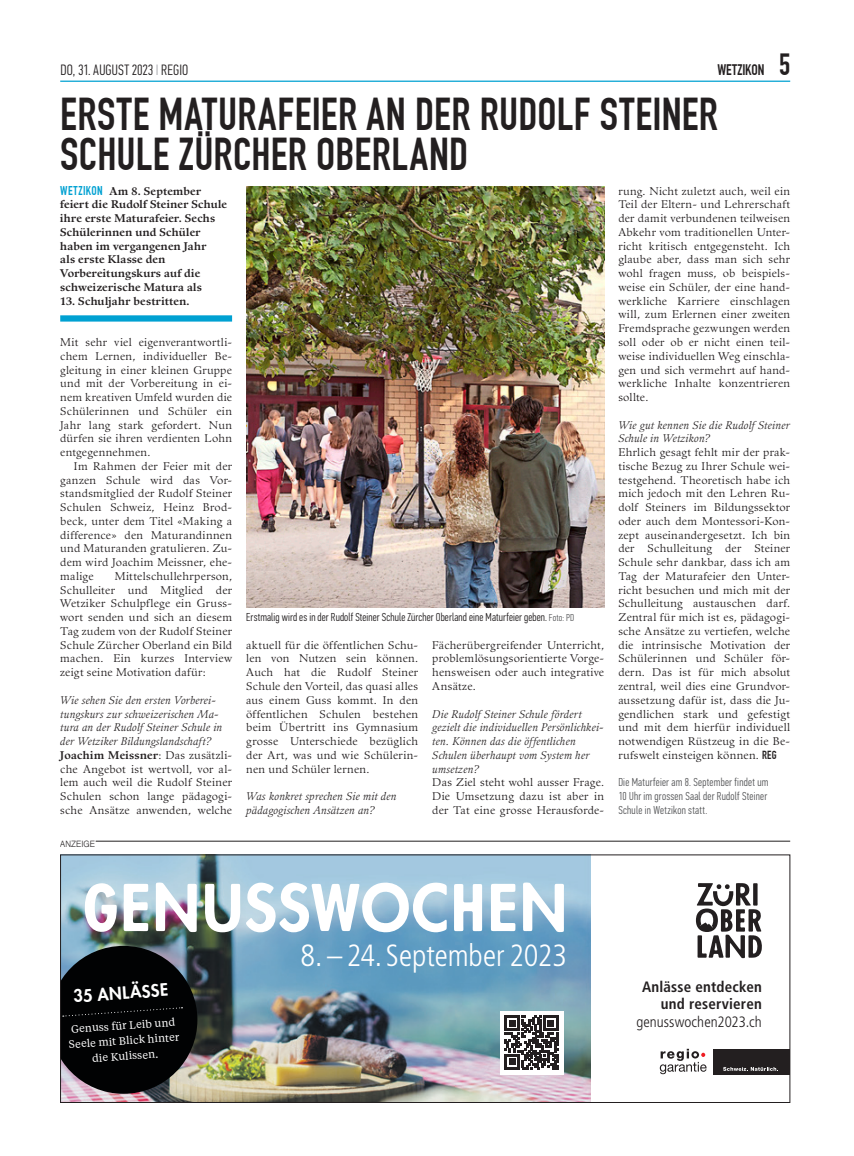
<style>
.page{position:relative;width:854px;height:1156px;background:#fff}
.page>*{position:absolute;margin:0;border:0;box-sizing:border-box;transform-origin:0 0}
.t1{font:700 62.5px "Zuerioberland";letter-spacing:.025em;color:#fff}
.Titel_36__x04{font:45px/40px "DIN1451 Com Engschrift";letter-spacing:.01em;color:#231f20}
.t2{font:300 condensed 30.62px "Frutiger LT Com";color:#fff}
.t3{font:700 16.62px "Zuerioberland";color:#fff}
.t4{font:700 condensed 15px/17.5px "Frutiger LT Com";letter-spacing:.015em;color:#231f20;text-align:right}
.t5{font:300 15px "PF Din Text Comp Pro";letter-spacing:.01em;color:#231f20}
.t6{font:15px "DIN1451 Com Engschrift";color:#231f20}
.GS_Info_Bib__x08{font:300 11.5px/13.8px "PF Din Text Comp Pro";letter-spacing:.02em;color:#57585a;text-align:justify}
.Legende__x11{font:300 11.5px "PF Din Text Comp Pro";letter-spacing:.01em;color:#231f20}
.GS__x08{font:10.88px/13.8px "Guardi LT Std";letter-spacing:.025em;color:#231f20;text-align:justify}
.GS_Einzug__x08{font:10.88px/13.8px "Guardi LT Std";letter-spacing:.025em;color:#231f20;text-align:justify}
.GS_kursiv__x08{font:italic 10.88px/13.8px "Guardi LT Std";letter-spacing:.025em;color:#231f20}
.Lead__x06{font:700 10.88px/13.8px "Guardi LT Std";letter-spacing:.015em;color:#231f20}
.t7{font:10.75px/15.2px "Tiempos Text";color:#fff;text-align:center}
.t8{font:300 8.75px "Qbmspn Newhouse DT";letter-spacing:.015em;color:#231f20;scale:.9 1}
.s1{color:#a8a9ad}
.s2{font-size:30px}
.s3{font-family:"DIN1451 Com Engschrift";font-weight:400;font-size:12.5px;color:#00a1d2}
.s4{font-family:"DIN1451 Com Engschrift";font-size:11.5px}
.s5{font-weight:700}
.s6{font-size:10px;color:#57585a}
.s7{font-weight:300}
</style>
<div class="page">
<hr style="left:60px;top:81px;width:730px;height:1px;background:#00a1d2">
<div style="left:60px;top:315px;width:172px;height:6px;background:#00a1d2"></div>
<img style="left:246px;top:187px;width:358px;height:420px">
<hr style="left:96px;top:840px;width:694px;height:1px;background:#231f20">
<img style="left:62px;top:856px;width:528px;height:244px">
<svg style="left:696px;top:883px;width:66px;height:74px"></svg>
<svg style="left:660px;top:1048px;width:47px;height:25px"></svg>
<div style="left:714px;top:1048px;width:76px;height:26px;background:#231f20"></div>
<svg style="left:723px;top:1067px;width:54px;height:3px"></svg>
<div style="left:500px;top:1010px;width:63px;height:64px;background:#fff"></div>
<svg style="left:504px;top:1015px;width:54px;height:54px"></svg>
<svg style="left:62px;top:945px;width:135px;height:148px;background:#1a1c1f"></svg>
<div style="left:60px;top:854px;width:730px;height:248px;border:1px solid #231f20"></div>
<p class="t5" style="left:60px;top:61px;width:129px">DO, 31. AUGUST 2023<span class="s1">I</span> REGIO</p>
<p class="t6" style="left:717px;top:60px;width:74px">WETZIKON <span class="s2">5</span></p>
<p class="Titel_36__x04" style="left:60px;top:95px;width:659px">ERSTE MATURAFEIER AN DER RUDOLF STEINER<br>SCHULE ZÜRCHER OBERLAND</p>
<p class="Lead__x06" style="left:60px;top:184px;width:168px"><span class="s3">WETZIKON</span> Am 8. September feiert die Rudolf Steiner Schule ihre erste Maturafeier. Sechs<br>Schülerinnen und Schüler haben im vergangenen Jahr<br>als erste Klasse den<br>Vorbereitungskurs auf die schweizerische Matura als</p>
<p class="Lead__x06" style="left:60px;top:294px;width:131px">13. Schuljahr bestritten.</p>
<p class="GS__x08" style="left:60px;top:335px;width:173px">Mit sehr viel eigenverantwortli&shy;chem Lernen, individueller Be&shy;gleitung in einer kleinen Gruppe und mit der Vorbereitung in ei&shy;nem kreativen Umfeld wurden die Schülerinnen und Schüler ein Jahr lang stark gefordert. Nun dürfen sie ihren verdienten Lohn entgegennehmen.</p>
<p class="GS_Einzug__x08" style="left:60px;top:459px;width:173px;text-indent:14px">Im Rahmen der Feier mit der ganzen Schule wird das Vor&shy;standsmitglied der Rudolf Steiner Schulen Schweiz, Heinz Brod&shy;beck, unter dem Titel «Making a difference» den Maturandinnen und Maturanden gratulieren. Zu&shy;dem wird Joachim Meissner, ehe&shy;malige</p>
<p class="GS__x08" style="left:618px;top:184px;width:173px">rung. Nicht zuletzt auch, weil ein Teil der Eltern- und Lehrerschaft der damit verbundenen teilweisen Abkehr vom traditionellen Unter&shy;richt kritisch entgegensteht. Ich glaube aber, dass man sich sehr wohl fragen muss, ob beispiels&shy;weise ein Schüler, der eine hand&shy;werkliche Karriere einschlagen will, zum Erlernen einer zweiten Fremdsprache gezwungen werden soll oder ob er nicht einen teil&shy;weise individuellen Weg einschla&shy;gen und sich vermehrt auf hand&shy;werkliche Inhalte konzentrieren sollte.</p>
<p class="GS_kursiv__x08" style="left:618px;top:418px;width:173px">Wie gut kennen Sie die Rudolf Steiner<br>Schule in Wetzikon?</p>
<p class="GS__x08" style="left:618px;top:445px;width:173px">Ehrlich gesagt fehlt mir der prak&shy;tische Bezug zu Ihrer Schule wei&shy;testgehend. Theoretisch habe ich mich jedoch mit den Lehren Ru&shy;dolf Steiners im Bildungssektor oder auch dem Montessori-Kon&shy;zept auseinandergesetzt. Ich bin der Schulleitung der Steiner Schule sehr dankbar, dass ich am Tag der Maturafeier den Unter&shy;richt besuchen und mich mit der Schulleitung austauschen darf.<br>Zentral für mich ist es, pädagogi&shy;sche Ansätze zu vertiefen, welche die intrinsische Motivation der Schülerinnen und Schüler för&shy;dern. Das ist für mich absolut zentral, weil dies eine Grundvor&shy;aussetzung dafür ist, dass die Ju&shy;gendlichen stark und gefestigt und mit dem hierfür individuell notwendigen Rüstzeug in die Be&shy;rufswelt einsteigen können. <span class="s4">REG</span></p>
<p class="GS_Info_Bib__x08" style="left:618px;top:775px;width:152px">Die Maturfeier am 8. September findet um 10 Uhr im grossen Saal der Rudolf Steiner Schule in Wetzikon statt.</p>
<p class="GS_Einzug__x08" style="left:60px;top:569px;width:173px;text-indent:55px">Mittelschullehrperson, Schulleiter und Mitglied der Wetziker Schulpflege ein Gruss&shy;wort senden und sich an diesem Tag zudem von der Rudolf Steiner Schule Zürcher Oberland ein Bild machen. Ein kurzes Interview zeigt seine Motivation dafür:</p>
<p class="GS_kursiv__x08" style="left:60px;top:693px;width:164px">Wie sehen Sie den ersten Vorberei&shy;tungskurs zur schweizerischen Ma&shy;tura an der Rudolf Steiner Schule in der Wetziker Bildungslandschaft?</p>
<p class="GS__x08" style="left:60px;top:748px;width:173px"><span class="s5">Joachim Meissner</span>: Das zusätzli&shy;che Angebot ist wertvoll, vor al&shy;lem auch weil die Rudolf Steiner Schulen schon lange pädagogi&shy;sche Ansätze anwenden, welche</p>
<p class="Legende__x11" style="left:246px;top:610px;width:330px">Erstmalig wird es in der Rudolf Steiner Schule Zürcher Oberland eine Maturfeier geben. <span class="s6">Foto: PD</span></p>
<p class="GS__x08" style="left:246px;top:638px;width:173px">aktuell für die öffentlichen Schu&shy;len von Nutzen sein können.<br>Auch hat die Rudolf Steiner Schule den Vorteil, das quasi alles aus einem Guss kommt. In den öffentlichen Schulen bestehen beim Übertritt ins Gymnasium grosse Unterschiede bezüglich der Art, was und wie Schülerin&shy;nen und Schüler lernen.</p>
<p class="GS_kursiv__x08" style="left:246px;top:789px;width:152px">Was konkret sprechen Sie mit den pädagogischen Ansätzen an?</p>
<p class="GS__x08" style="left:432px;top:638px;width:173px">Fächerübergreifender Unterricht, problemlösungsorientierte Vorge&shy;hensweisen oder auch integrative Ansätze.</p>
<p class="GS_kursiv__x08" style="left:432px;top:707px;width:173px">Die Rudolf Steiner Schule fördert gezielt die individuellen Persönlichkei&shy;ten. Können das die öffentlichen<br>Schulen überhaupt vom System her umsetzen?</p>
<p class="GS__x08" style="left:432px;top:775px;width:173px">Das Ziel steht wohl ausser Frage.<br>Die Umsetzung dazu ist aber in der Tat eine grosse Herausforde-</p>
<p class="t8" style="left:60px;top:838px;width:40px">ANZEIGE</p>
<p class="t1" style="left:83px;top:865px;width:485px">GENUSSWOCHEN</p>
<p class="t2" style="left:301px;top:937px;width:268px">8. – 24. September 2023</p>
<p class="t3" style="left:73px;top:984px;width:97px;rotate:-4deg">35 ANLÄSSE</p>
<p class="t7" style="left:67px;top:1020px;width:112px;rotate:-4deg">Genuss für Leib und<br>Seele mit Blick hinter die Kulissen.</p>
<p class="t4" style="left:636px;top:977px;width:127px">Anlässe entdecken und reservieren <span class="s7">genusswochen2023.ch</span></p>
</div>
